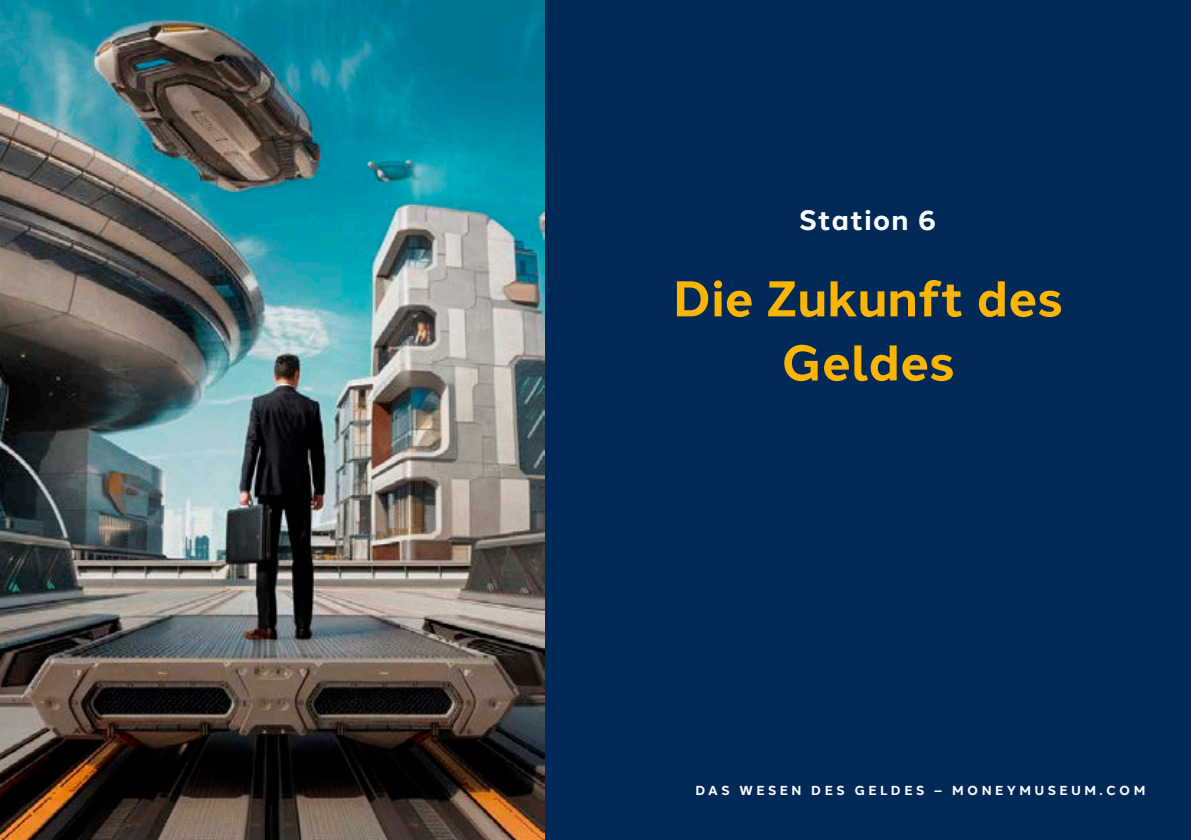
<style>
.page{position:relative;width:1191px;height:840px;background:#fff}
.page>*{position:absolute;margin:0;border:0;box-sizing:border-box;transform-origin:0 0}
.t1{font:700 50px/64px "Halcom";color:#fbb500;text-align:center}
.t2{font:700 28px "Halcom";letter-spacing:.04em;color:#fff}
.t3{font:700 13px "Halcom";letter-spacing:.26em;color:#fff}
</style>
<div class="page">
<div style="left:0;top:0;width:1191px;height:839px;background:#002957"></div>
<img style="left:0;top:0;width:544px;height:839px">
<h2 class="t2" style="left:799px;top:197px;width:139px">Station 6</h2>
<h1 class="t1" style="left:673px;top:263px;width:391px">Die Zukunft des<br>Geldes</h1>
<p class="t3" style="left:695px;top:779px;width:451px">DAS WESEN DES GELDES – MONEYMUSEUM.COM</p>
</div>
